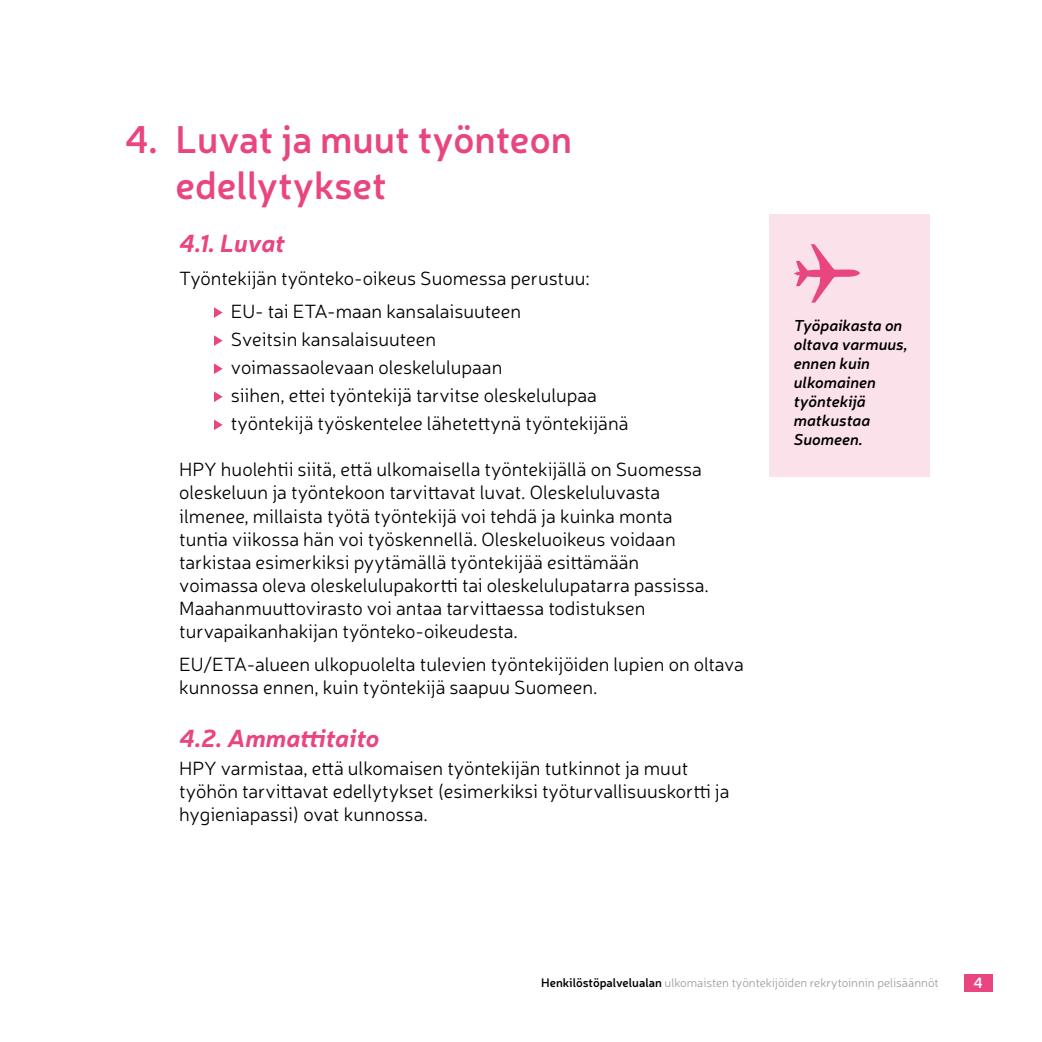
<style>
.page{position:relative;width:1042px;height:1042px;background:#fff}
.page>*{position:absolute;margin:0;border:0;box-sizing:border-box;transform-origin:0 0}
.t1{font:600 38.5px/46.2px "Neris";color:#e94580}
.t2{font:italic 700 24.5px "Neris";color:#e94580}
.t3{font:300 19.25px/23.1px "Neris";color:#000}
.t4{font:italic 600 15.75px/18.9px "Neris";color:#000}
.t5{font:600 14.88px "Neris";color:#fff}
.t6{font:300 12.25px "Neris";color:#9d9d9c}
.s1{font-weight:600;color:#000}
</style>
<div class="page">
<div style="left:769px;top:214px;width:161px;height:263px;background:#fbe1e9"></div>
<div style="left:964px;top:974px;width:28px;height:17px;background:#e94580"></div>
<svg style="left:214px;top:307px;width:9px;height:11px"></svg>
<svg style="left:214px;top:335px;width:9px;height:11px"></svg>
<svg style="left:214px;top:363px;width:9px;height:11px"></svg>
<svg style="left:214px;top:391px;width:9px;height:11px"></svg>
<svg style="left:214px;top:419px;width:9px;height:11px"></svg>
<svg style="left:794px;top:244px;width:66px;height:59px"></svg>
<h1 class="t1" style="left:175px;top:115px;width:398px;text-indent:-51px">4. Luvat ja muut työnteon edellytykset</h1>
<p class="t2" style="left:179px;top:226px;width:107px">4.1. Luvat</p>
<p class="t3" style="left:231px;top:261px;width:360px;line-height:33.1px;text-indent:-52px">Työntekijän työnteko-oikeus Suomessa perustuu:<br>EU- tai ETA-maan kansalaisuuteen</p>
<p class="t3" style="left:231px;top:325px;width:399px;line-height:28px">Sveitsin kansalaisuuteen<br>voimassaolevaan oleskelulupaan<br>siihen, ettei työntekijä tarvitse oleskelulupaa työntekijä työskentelee lähetettynä työntekijänä</p>
<p class="t3" style="left:179px;top:457px;width:531px">HPY huolehtii siitä, että ulkomaisella työntekijällä on Suomessa oleskeluun ja työntekoon tarvittavat luvat. Oleskeluluvasta ilmenee, millaista työtä työntekijä voi tehdä ja kuinka monta tuntia viikossa hän voi työskennellä. Oleskeluoikeus voidaan tarkistaa esimerkiksi pyytämällä työntekijää esittämään voimassa oleva oleskelulupakortti tai oleskelulupatarra passissa.<br>Maahanmuuttovirasto voi antaa tarvittaessa todistuksen turvapaikanhakijan työnteko-oikeudesta.</p>
<p class="t3" style="left:179px;top:652px;width:566px">EU/ETA-alueen ulkopuolelta tulevien työntekijöiden lupien on oltava kunnossa ennen, kuin työntekijä saapuu Suomeen.</p>
<p class="t2" style="left:179px;top:720px;width:202px">4.2. Ammattitaito</p>
<p class="t3" style="left:179px;top:756px;width:552px">HPY varmistaa, että ulkomaisen työntekijän tutkinnot ja muut työhön tarvittavat edellytykset (esimerkiksi työturvallisuuskortti ja hygieniapassi) ovat kunnossa.</p>
<p class="t4" style="left:794px;top:315px;width:115px">Työpaikasta on oltava varmuus, ennen kuin ulkomainen työntekijä matkustaa<br>Suomeen.</p>
<p class="t6" style="left:541px;top:975px;width:399px"><span class="s1">Henkilöstöpalvelualan</span> ulkomaisten työntekijöiden rekrytoinnin pelisäännöt</p>
<p class="t5" style="left:973px;top:973px;width:11px">4</p>
</div>
